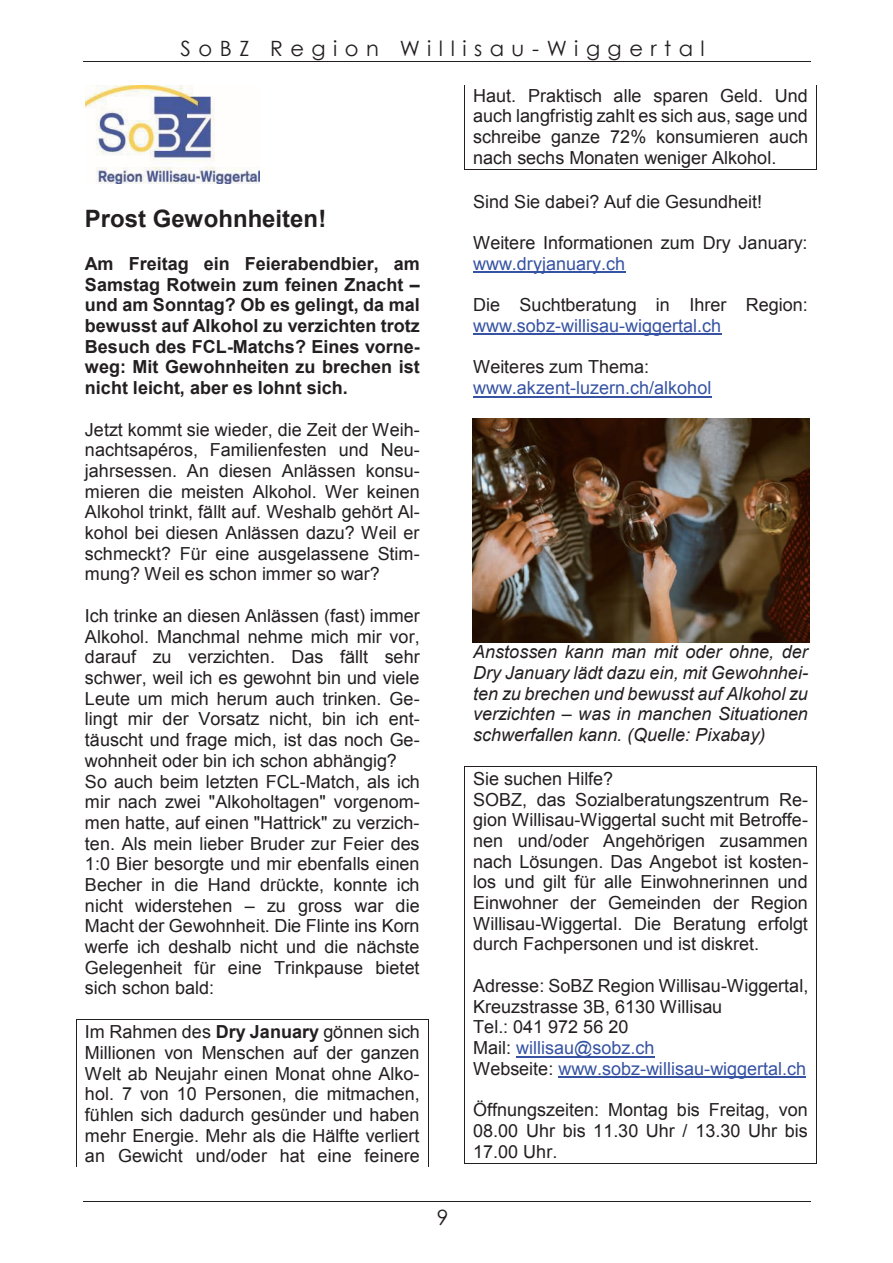
<style>
.page{position:relative;width:893px;height:1263px;background:#fff}
.page>*{position:absolute;margin:0;border:0;box-sizing:border-box;transform-origin:0 0}
.t1{font:700 24px "Arial";color:#231f20}
.t2{font:21px "Century Gothic";letter-spacing:.35em;color:#231f20}
.t3{font:18px/20.7px "Arial";color:#231f20;text-align:justify}
.t4{font:700 18px/20.7px "Arial";color:#231f20;text-align:justify}
.t5{font:italic 18px/20.7px "Arial";color:#231f20;text-align:justify}
.t6{font:18px "Arial";color:#3653a3}
.s1{font-weight:700}
.s2{color:#3653a3}
</style>
<div class="page">
<hr style="left:83px;top:61px;width:727px;height:1px;background:#231f20">
<hr style="left:83px;top:1201px;width:727px;height:1px;background:#231f20">
<hr style="left:77px;top:1019px;width:351px;height:1px;background:#231f20">
<svg style="left:76px;top:1019px;width:1px;height:147px"></svg>
<svg style="left:428px;top:1019px;width:1px;height:147px"></svg>
<hr style="left:465px;top:169px;width:351px;height:1px;background:#231f20">
<svg style="left:464px;top:85px;width:1px;height:85px"></svg>
<svg style="left:816px;top:85px;width:1px;height:85px"></svg>
<hr style="left:473px;top:272px;width:152px;height:1px;background:#3653a3">
<hr style="left:473px;top:334px;width:248px;height:1px;background:#3653a3">
<hr style="left:473px;top:396px;width:238px;height:1px;background:#3653a3">
<hr style="left:465px;top:766px;width:351px;height:1px;background:#231f20">
<hr style="left:516px;top:1056px;width:138px;height:1px;background:#3653a3">
<hr style="left:558px;top:1077px;width:248px;height:1px;background:#3653a3">
<hr style="left:465px;top:1163px;width:351px;height:1px;background:#231f20">
<svg style="left:464px;top:766px;width:1px;height:398px"></svg>
<svg style="left:816px;top:766px;width:1px;height:398px"></svg>
<img style="left:85px;top:85px;width:175px;height:98px">
<img style="left:473px;top:418px;width:336px;height:224px">
<p class="t2" style="left:181px;top:34px;width:526px">SoBZ Region Willisau-Wiggertal</p>
<h1 class="t1" style="left:85px;top:203px;width:243px">Prost Gewohnheiten!</h1>
<p class="t4" style="left:85px;top:254px;width:336px">Am Freitag ein Feierabendbier, am Samstag Rotwein zum feinen Znacht – und am Sonntag? Ob es gelingt, da mal bewusst auf Alkohol zu verzichten trotz Besuch des FCL-Matchs? Eines vorne&shy;weg: Mit Gewohnheiten zu brechen ist nicht leicht, aber es lohnt sich.</p>
<p class="t3" style="left:85px;top:419px;width:336px">Jetzt kommt sie wieder, die Zeit der Weih&shy;nachtsapéros, Familienfesten und Neu&shy;jahrsessen. An diesen Anlässen konsu&shy;mieren die meisten Alkohol. Wer keinen Alkohol trinkt, fällt auf. Weshalb gehört Al&shy;kohol bei diesen Anlässen dazu? Weil er schmeckt? Für eine ausgelassene Stim&shy;mung? Weil es schon immer so war?</p>
<p class="t3" style="left:85px;top:605px;width:336px;text-align:left">Ich trinke an diesen Anlässen (fast) immer Alkohol. Manchmal nehme mich mir vor, darauf zu verzichten. Das fällt sehr schwer, weil ich es gewohnt bin und viele Leute um mich herum auch trinken. Ge&shy;lingt mir der Vorsatz nicht, bin ich ent&shy;täuscht und frage mich, ist das noch Ge&shy;wohnheit oder bin ich schon abhängig?<br>So auch beim letzten FCL-Match, als ich mir nach zwei "Alkoholtagen" vorgenom&shy;men hatte, auf einen "Hattrick" zu verzich&shy;ten. Als mein lieber Bruder zur Feier des 1:0 Bier besorgte und mir ebenfalls einen Becher in die Hand drückte, konnte ich nicht widerstehen – zu gross war die Macht der Gewohnheit. Die Flinte ins Korn werfe ich deshalb nicht und die nächste Gelegenheit für eine Trinkpause bietet sich schon bald:</p>
<p class="t3" style="left:85px;top:1021px;width:336px">Im Rahmen des <span class="s1">Dry January</span> gönnen sich Millionen von Menschen auf der ganzen Welt ab Neujahr einen Monat ohne Alko&shy;hol. 7 von 10 Personen, die mitmachen, fühlen sich dadurch gesünder und haben mehr Energie. Mehr als die Hälfte verliert an Gewicht und/oder hat eine feinere</p>
<p class="t2" style="left:437px;top:1204px;width:13px">9</p>
<p class="t3" style="left:473px;top:85px;width:336px">Haut. Praktisch alle sparen Geld. Und auch langfristig zahlt es sich aus, sage und schreibe ganze 72% konsumieren auch nach sechs Monaten weniger Alkohol.</p>
<p class="t3" style="left:473px;top:191px;width:291px">Sind Sie dabei? Auf die Gesundheit!</p>
<p class="t3" style="left:473px;top:232px;width:336px">Weitere Informationen zum Dry January:</p>
<p class="t6" style="left:473px;top:252px;width:153px">www.dryjanuary.ch</p>
<p class="t3" style="left:473px;top:295px;width:336px">Die Suchtberatung in Ihrer Region:</p>
<p class="t6" style="left:473px;top:314px;width:250px">www.sobz-willisau-wiggertal.ch</p>
<p class="t3" style="left:473px;top:357px;width:178px">Weiteres zum Thema:</p>
<p class="t6" style="left:473px;top:376px;width:240px">www.akzent-luzern.ch/alkohol</p>
<p class="t5" style="left:473px;top:642px;width:336px">Anstossen kann man mit oder ohne, der Dry January lädt dazu ein, mit Gewohnhei&shy;ten zu brechen und bewusst auf Alkohol zu verzichten – was in manchen Situationen schwerfallen kann. (Quelle: Pixabay)</p>
<p class="t3" style="left:473px;top:768px;width:337px;text-align:left">Sie suchen Hilfe?<br>SOBZ, das Sozialberatungszentrum Re&shy;gion Willisau-Wiggertal sucht mit Betroffe&shy;nen und/oder Angehörigen zusammen nach Lösungen. Das Angebot ist kosten&shy;los und gilt für alle Einwohnerinnen und Einwohner der Gemeinden der Region Willisau-Wiggertal. Die Beratung erfolgt durch Fachpersonen und ist diskret.</p>
<p class="t3" style="left:473px;top:975px;width:337px;text-align:left">Adresse: SoBZ Region Willisau-Wiggertal,<br>Kreuzstrasse 3B, 6130 Willisau<br>Tel.: 041 972 56 20<br>Mail: <span class="s2">willisau@sobz.ch<br></span>Webseite: <span class="s2">www.sobz-willisau-wiggertal.ch</span></p>
<p class="t3" style="left:473px;top:1100px;width:336px">Öffnungszeiten: Montag bis Freitag, von 08.00 Uhr bis 11.30 Uhr / 13.30 Uhr bis 17.00 Uhr.</p>
</div>
